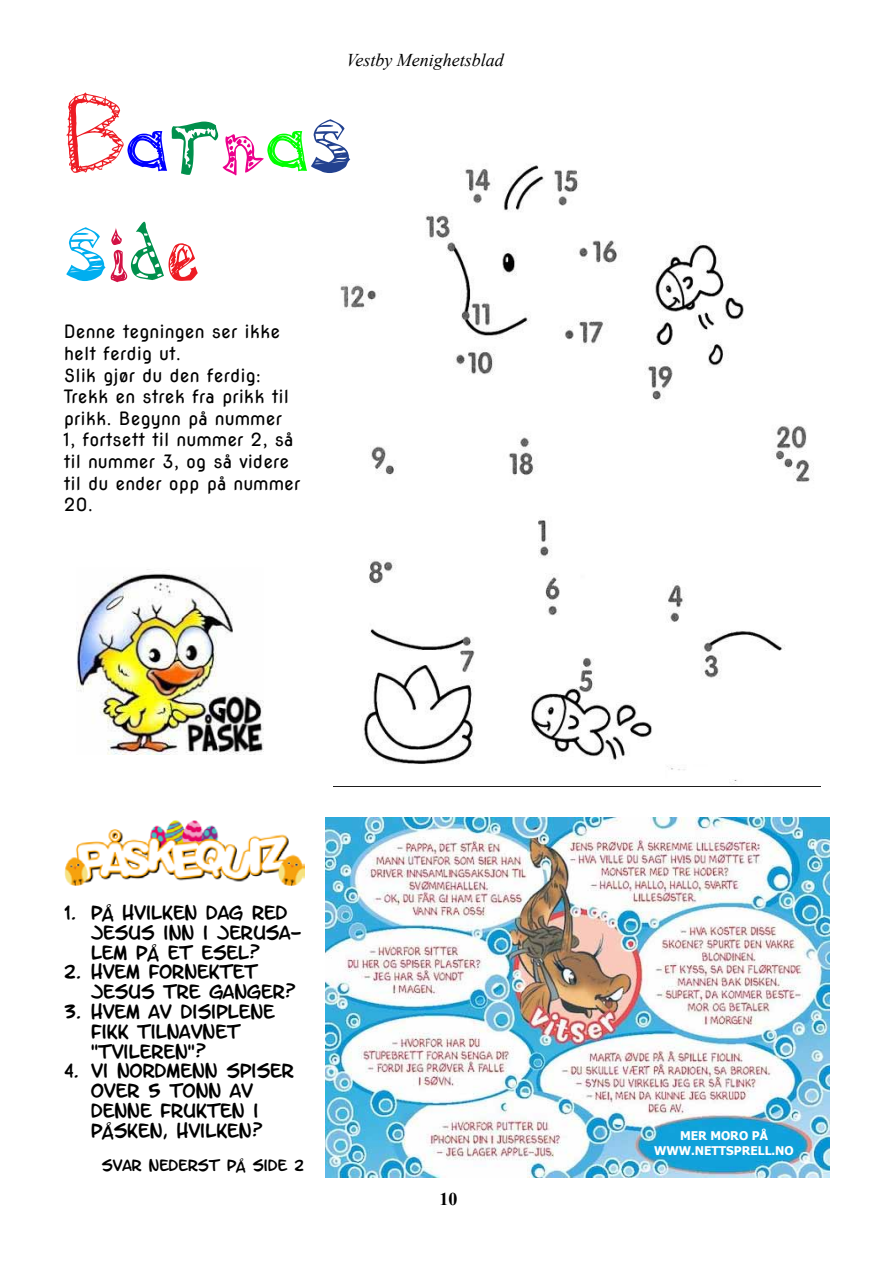
<style>
.page{position:relative;width:893px;height:1263px;background:#fff}
.page>*{position:absolute;margin:0;border:0;box-sizing:border-box;transform-origin:0 0}
.t1{font:120px/108px "Camden";color:#ed1c24}
.t2{font:18px/21.6px "Nova Round";color:#000}
.t3{font:italic 18px "Times New Roman";color:#000}
.t4{font:700 18px "Times New Roman";color:#000}
.t5{font:16.5px/19.8px "Letter O Matic";color:#000}
.t6{font:13.5px "Letter O Matic";color:#000}
.t7{font:700 12px/14.4px "Tahoma";color:#fff;text-align:center}
.s1{color:#00f}
.s2{color:#00904c}
.s3{color:#ec008c}
.s4{color:#0f0}
.s5{color:#234290}
.s6{color:#00aeef}
.s7{color:#d31245}
</style>
<div class="page">
<img style="left:340px;top:164px;width:473px;height:617px">
<img style="left:326px;top:818px;width:503px;height:359px">
<img style="left:64px;top:820px;width:241px;height:66px">
<img style="left:77px;top:569px;width:187px;height:186px">
<p class="t3" style="left:346px;top:48px;width:159px">Vestby Menighetsblad</p>
<h1 class="t1" style="left:64px;top:99px;width:289px">B<span class="s1">a</span><span class="s2">r</span><span class="s3">n</span><span class="s4">a</span><span class="s5">s </span><span class="s6">s</span><span class="s7">i</span><span class="s2">d</span>e</h1>
<p class="t2" style="left:64px;top:321px;width:238px">Denne tegningen ser ikke helt ferdig ut.<br>Slik gjør du den ferdig:<br>Trekk en strek fra prikk til prikk. Begynn på nummer<br>1, fortsett til nummer 2, så til nummer 3, og så videre til du ender opp på nummer<br>20.</p>
<p class="t5" style="left:91px;top:906px;width:212px;text-indent:-27px">1. PÅ HVILKEN DAG RED<br>JESUS INN I JERUSA-<br>LEM PÅ ET ESEL?</p>
<p class="t5" style="left:91px;top:966px;width:206px;text-indent:-27px">2. HVEM FORNEKTET<br>JESUS TRE GANGER?</p>
<p class="t5" style="left:91px;top:1005px;width:185px;text-indent:-27px">3. HVEM AV DISIPLENE<br>FIKK TILNAVNET "TVILEREN"?</p>
<p class="t5" style="left:91px;top:1065px;width:204px;text-indent:-27px">4. VI NORDMENN SPISER<br>OVER 5 TONN AV<br>DENNE FRUKTEN I<br>PÅSKEN, HVILKEN?</p>
<p class="t6" style="left:102px;top:1160px;width:204px">SVAR NEDERST PÅ SIDE 2</p>
<p class="t4" style="left:440px;top:1186px;width:19px">10</p>
<p class="t7" style="left:654px;top:1129px;width:141px">MER MORO PÅ<br>WWW.NETTSPRELL.NO</p>
</div>
